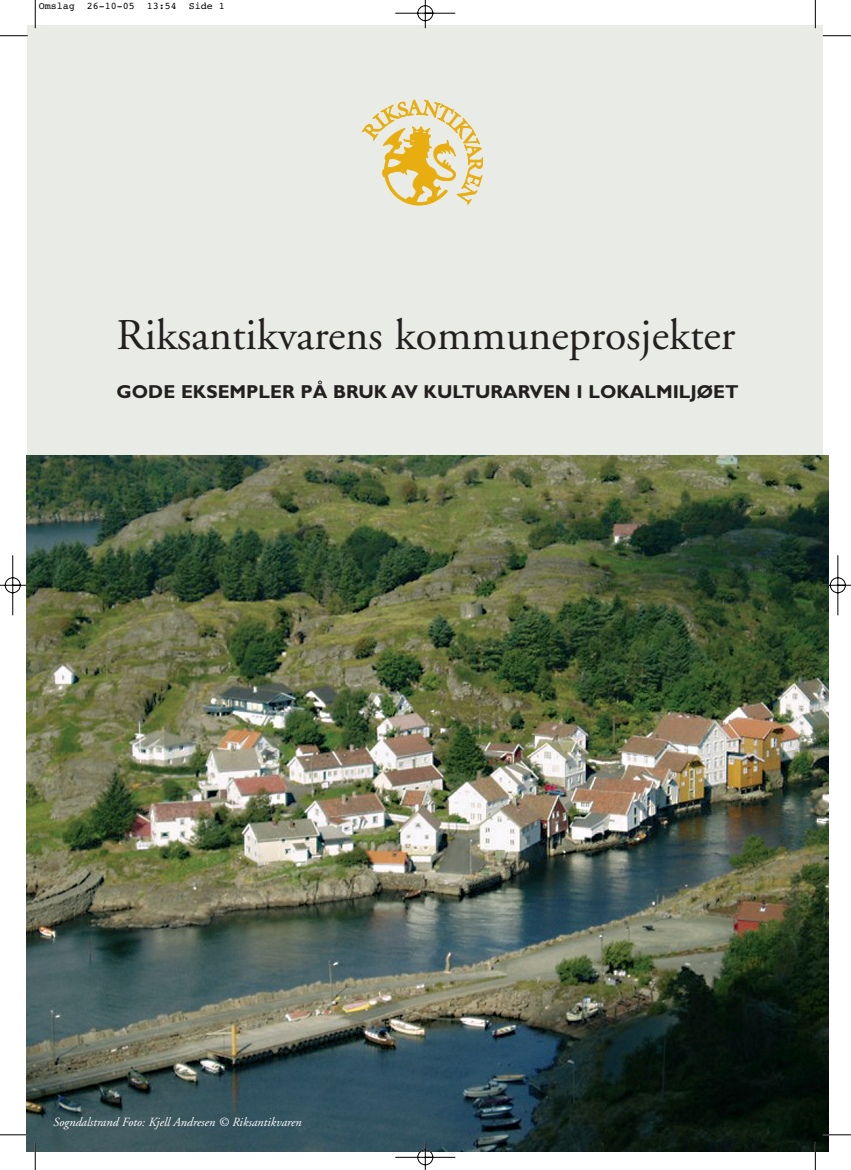
<style>
.page{position:relative;width:851px;height:1170px;background:#fff}
.page>*{position:absolute;margin:0;border:0;box-sizing:border-box;transform-origin:0 0}
.t1{font:43.75px "Adobe Garamond";color:#231f20}
.t2{font:700 18.75px "Gill Sans";color:#231f20}
.t3{font:italic 12.5px "Adobe Garamond";color:#fff}
.t4{font:10px "Courier";color:#000}
</style>
<div class="page">
<img style="left:0;top:0;width:850px;height:1169px">
<p class="t4" style="left:39px;top:3px;width:188px">Omslag 26-10-05 13:54 Side 1</p>
<h1 class="t1" style="left:117px;top:317px;width:620px">Riksantikvarens kommuneprosjekter</h1>
<h2 class="t2" style="left:117px;top:385px;width:623px">GODE EKSEMPLER PÅ BRUK AV KULTURARVEN I LOKALMILJØET</h2>
<p class="t3" style="left:53px;top:1116px;width:250px">Sogndalstrand Foto: Kjell Andresen © Riksantikvaren</p>
</div>
